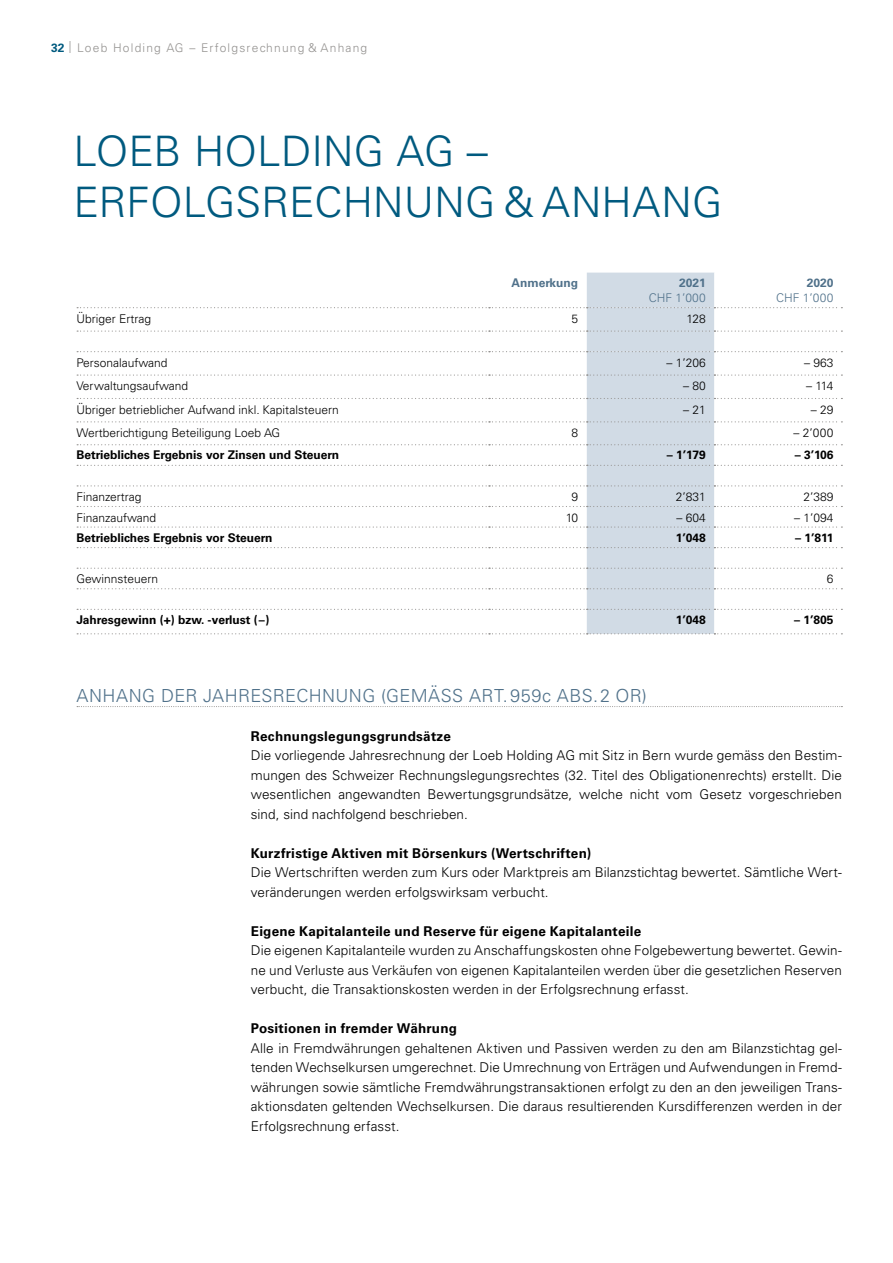
<style>
.page{position:relative;width:893px;height:1263px;background:#fff}
.page>*{position:absolute;margin:0;border:0;box-sizing:border-box;transform-origin:0 0}
.t1{font:300 42px/51px "Univers";color:#005a7f}
.t2{font:300 18px "Univers";letter-spacing:.02em;color:#50718a}
.t3{font:300 13.5px/19.5px "Univers";letter-spacing:.005em;color:#000;text-align:justify}
.t4{font:700 13.5px "Univers";letter-spacing:.015em;color:#000}
.t5{font:300 12px "Univers";color:#000}
.t6{font:700 12px "Univers";color:#000}
.t7{font:300 12px "Univers";letter-spacing:.1em;color:#949290}
.t8{font:700 12px "Univers";color:#50718a}
.t9{font:300 12px "Univers";letter-spacing:.01em;color:#50718a}
.s1{font-weight:700;color:#005a7f}
</style>
<div class="page">
<svg style="left:77px;top:706px;width:765px;height:1px"></svg>
<svg style="left:77px;top:273px;width:765px;height:361px"></svg>
<p class="t7" style="left:51px;top:40px;width:318px"><span class="s1">32</span> | Loeb Holding AG – Erfolgsrechnung &amp; Anhang</p>
<h1 class="t1" style="left:73px;top:126px;width:651px">LOEB HOLDING AG –<br>ERFOLGSRECHNUNG &amp; ANHANG</h1>
<p class="t8" style="left:511px;top:276px;width:68px">Anmerkung</p>
<p class="t8" style="left:679px;top:276px;width:28px">2021</p>
<p class="t8" style="left:807px;top:276px;width:28px">2020</p>
<p class="t9" style="left:649px;top:291px;width:59px">CHF 1’000</p>
<p class="t9" style="left:776px;top:291px;width:59px">CHF 1’000</p>
<p class="t5" style="left:77px;top:311px;width:76px">Übriger Ertrag</p>
<p class="t5" style="left:572px;top:311px;width:8px">5</p>
<p class="t5" style="left:686px;top:311px;width:21px">128</p>
<p class="t5" style="left:77px;top:355px;width:93px">Personalaufwand</p>
<p class="t5" style="left:666px;top:355px;width:41px">– 1’206</p>
<p class="t5" style="left:804px;top:355px;width:31px">– 963</p>
<p class="t5" style="left:77px;top:379px;width:113px">Verwaltungsaufwand</p>
<p class="t5" style="left:683px;top:379px;width:24px">– 80</p>
<p class="t5" style="left:806px;top:379px;width:29px">– 114</p>
<p class="t5" style="left:77px;top:402px;width:264px">Übriger betrieblicher Aufwand inkl. Kapitalsteuern</p>
<p class="t5" style="left:683px;top:402px;width:24px">– 21</p>
<p class="t5" style="left:811px;top:402px;width:24px">– 29</p>
<p class="t5" style="left:77px;top:425px;width:205px">Wertberichtigung Beteiligung Loeb AG</p>
<p class="t5" style="left:572px;top:425px;width:8px">8</p>
<p class="t5" style="left:794px;top:425px;width:41px">– 2’000</p>
<p class="t6" style="left:77px;top:448px;width:264px">Betriebliches Ergebnis vor Zinsen und Steuern</p>
<p class="t6" style="left:667px;top:448px;width:40px">– 1’179</p>
<p class="t6" style="left:795px;top:448px;width:40px">– 3’106</p>
<p class="t5" style="left:77px;top:489px;width:67px">Finanzertrag</p>
<p class="t5" style="left:572px;top:489px;width:8px">9</p>
<p class="t5" style="left:676px;top:489px;width:32px">2’831</p>
<p class="t5" style="left:803px;top:489px;width:32px">2’389</p>
<p class="t5" style="left:77px;top:510px;width:81px">Finanzaufwand</p>
<p class="t5" style="left:566px;top:510px;width:14px">10</p>
<p class="t5" style="left:676px;top:510px;width:31px">– 604</p>
<p class="t5" style="left:794px;top:510px;width:41px">– 1’094</p>
<p class="t6" style="left:77px;top:530px;width:197px">Betriebliches Ergebnis vor Steuern</p>
<p class="t6" style="left:676px;top:530px;width:32px">1’048</p>
<p class="t6" style="left:795px;top:530px;width:40px">– 1’811</p>
<p class="t5" style="left:77px;top:572px;width:83px">Gewinnsteuern</p>
<p class="t5" style="left:827px;top:572px;width:8px">6</p>
<p class="t6" style="left:77px;top:613px;width:195px">Jahresgewinn (+) bzw. -verlust (–)</p>
<p class="t6" style="left:676px;top:613px;width:32px">1’048</p>
<p class="t6" style="left:794px;top:613px;width:41px">– 1’805</p>
<h2 class="t2" style="left:77px;top:684px;width:572px">ANHANG DER JAHRESRECHNUNG (GEMÄSS ART.959c ABS.2 OR)</h2>
<p class="t4" style="left:251px;top:728px;width:202px">Rechnungslegungsgrundsätze</p>
<p class="t3" style="left:251px;top:746px;width:593px">Die vorliegende Jahresrechnung der Loeb Holding AG mit Sitz in Bern wurde gemäss den Bestim&shy;mungen des Schweizer Rechnungslegungsrechtes (32. Titel des Obligationenrechts) erstellt. Die wesentlichen angewandten Bewertungsgrundsätze, welche nicht vom Gesetz vorgeschrieben sind, sind nachfolgend beschrieben.</p>
<p class="t4" style="left:251px;top:845px;width:342px">Kurzfristige Aktiven mit Börsenkurs (Wertschriften)</p>
<p class="t3" style="left:251px;top:863px;width:592px">Die Wertschriften werden zum Kurs oder Marktpreis am Bilanzstichtag bewertet. Sämtliche Wert&shy;veränderungen werden erfolgswirksam verbucht.</p>
<p class="t4" style="left:251px;top:923px;width:392px">Eigene Kapitalanteile und Reserve für eigene Kapitalanteile</p>
<p class="t3" style="left:251px;top:941px;width:593px">Die eigenen Kapitalanteile wurden zu Anschaffungskosten ohne Folgebewertung bewertet. Gewin&shy;ne und Verluste aus Verkäufen von eigenen Kapitalanteilen werden über die gesetzlichen Reserven verbucht, die Transaktionskosten werden in der Erfolgsrechnung erfasst.</p>
<p class="t4" style="left:251px;top:1020px;width:208px">Positionen in fremder Währung</p>
<p class="t3" style="left:251px;top:1038px;width:593px">Alle in Fremdwährungen gehaltenen Aktiven und Passiven werden zu den am Bilanzstichtag gel&shy;tenden Wechselkursen umgerechnet. Die Umrechnung von Erträgen und Aufwendungen in Fremd&shy;währungen sowie sämtliche Fremdwährungstransaktionen erfolgt zu den an den jeweiligen Trans&shy;aktionsdaten geltenden Wechselkursen. Die daraus resultierenden Kursdifferenzen werden in der Erfolgsrechnung erfasst.</p>
</div>
